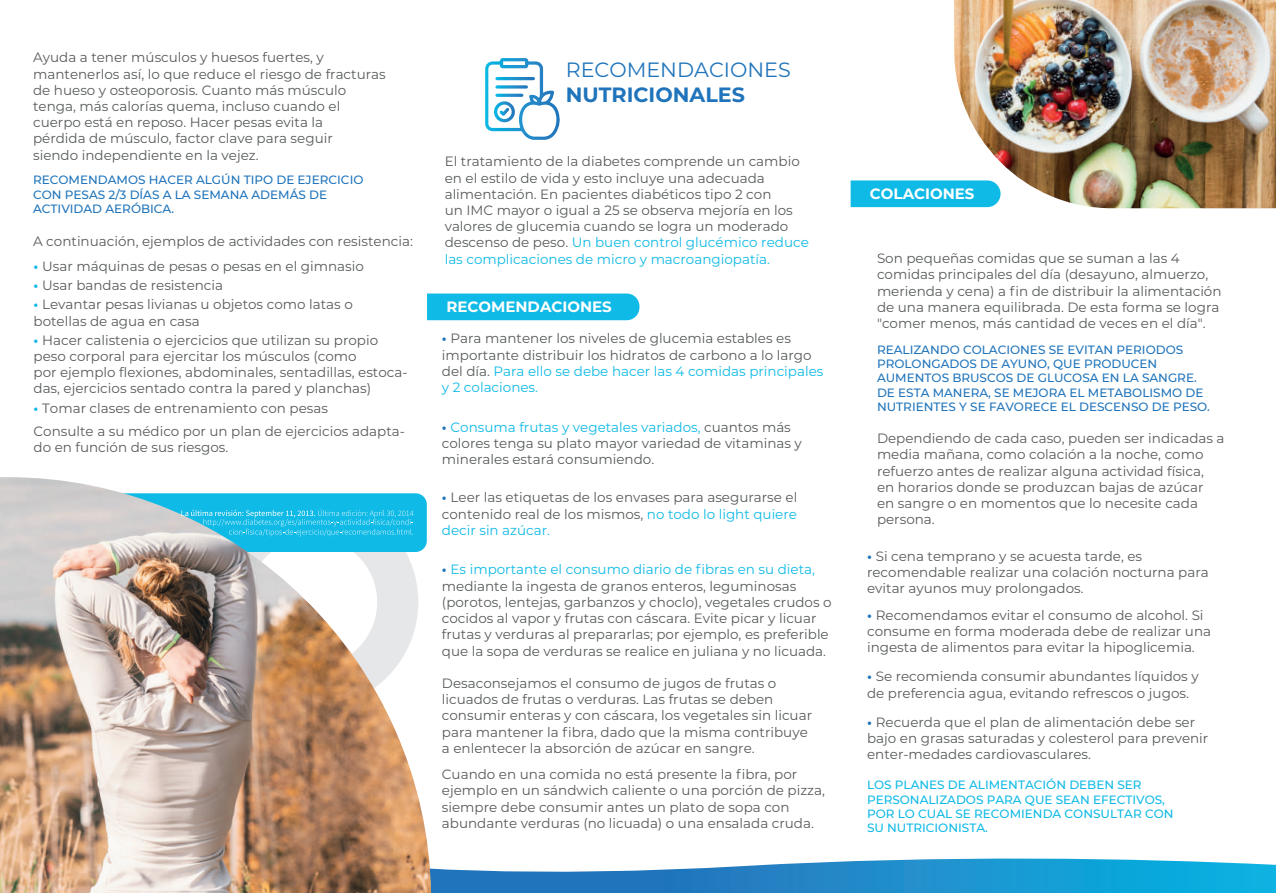
<style>
.page{position:relative;width:1276px;height:893px;background:#fff}
.page>*{position:absolute;margin:0;border:0;box-sizing:border-box;transform-origin:0 0}
.t1{font:20.7px "Montserrat";color:#1f74bb}
.t2{font:700 20.7px "Montserrat";color:#1f74bb}
.t3{font:700 15px "Montserrat";color:#fff}
.t4{font:13.5px/16.2px "Montserrat";color:#575a5b}
.t5{font:500 12px/14.4px "Montserrat";color:#1f74bb}
.t6{font:500 12px/14.4px "Montserrat";color:#0fbae6}
.s1{font-weight:700;color:#0fbae6}
.s2{color:#0fbae6}
.s3{font-weight:700;color:#1f74bb}
</style>
<div class="page">
<svg style="left:431px;top:858px;width:845px;height:35px"></svg>
<img style="left:954px;top:0;width:322px;height:208px">
<img style="left:0;top:477px;width:431px;height:416px">
<img style="left:181px;top:496px;width:237px;height:212px">
<svg style="left:485px;top:58px;width:75px;height:82px"></svg>
<div style="left:427px;top:294px;width:212px;height:26px;background:#0fbae6"></div>
<div style="left:850px;top:180px;width:150px;height:27px;background:#0fbae6"></div>
<p class="t4" style="left:33px;top:49px;width:354px">Ayuda a tener músculos y huesos fuertes, y mantenerlos así, lo que reduce el riesgo de fracturas de hueso y osteoporosis. Cuanto más músculo tenga, más calorías quema, incluso cuando el cuerpo está en reposo. Hacer pesas evita la<br>pérdida de músculo, factor clave para seguir<br>siendo independiente en la vejez.</p>
<p class="t5" style="left:33px;top:172px;width:332px">RECOMENDAMOS HACER ALGÚN TIPO DE EJERCICIO<br>CON PESAS 2/3 DÍAS A LA SEMANA ADEMÁS DE<br>ACTIVIDAD AERÓBICA.</p>
<p class="t4" style="left:33px;top:233px;width:381px">A continuación, ejemplos de actividades con resistencia:</p>
<p class="t4" style="left:34px;top:258px;width:332px"><span class="s1">•</span> Usar máquinas de pesas o pesas en el gimnasio</p>
<p class="t4" style="left:34px;top:277px;width:191px"><span class="s1">•</span> Usar bandas de resistencia</p>
<p class="t4" style="left:34px;top:296px;width:321px"><span class="s1">•</span> Levantar pesas livianas u objetos como latas o botellas de agua en casa</p>
<p class="t4" style="left:34px;top:331px;width:376px"><span class="s1">•</span> Hacer calistenia o ejercicios que utilizan su propio peso corporal para ejercitar los músculos (como<br>por ejemplo flexiones, abdominales, sentadillas, estoca&shy;das, ejercicios sentado contra la pared y planchas)</p>
<p class="t4" style="left:34px;top:396px;width:373px;line-height:23.4px"><span class="s1">•</span> Tomar clases de entrenamiento con pesas<br>Consulte a su médico por un plan de ejercicios adapta-</p>
<p class="t4" style="left:34px;top:439px;width:196px">do en función de sus riesgos.</p>
<h1 class="t1" style="left:566px;top:55px;width:226px">RECOMENDACIONES</h1>
<h1 class="t2" style="left:566px;top:79px;width:181px">NUTRICIONALES</h1>
<p class="t4" style="left:445px;top:153px;width:366px">El tratamiento de la diabetes comprende un cambio en el estilo de vida y esto incluye una adecuada alimentación. En pacientes diabéticos tipo 2 con<br>un IMC mayor o igual a 25 se observa mejoría en los valores de glucemia cuando se logra un moderado descenso de peso. <span class="s2">Un buen control glucémico reduce las complicaciones de micro y macroangiopatía.</span></p>
<p class="t3" style="left:446px;top:296px;width:167px">RECOMENDACIONES</p>
<p class="t4" style="left:442px;top:330px;width:383px"><span class="s3">•</span> Para mantener los niveles de glucemia estables es importante distribuir los hidratos de carbono a lo largo del día. <span class="s2">Para ello se debe hacer las 4 comidas principales y 2 colaciones.</span></p>
<p class="t4" style="left:442px;top:418px;width:361px"><span class="s3">•</span> <span class="s2">Consuma frutas y vegetales variados,</span> cuantos más colores tenga su plato mayor variedad de vitaminas y minerales estará consumiendo.</p>
<p class="t4" style="left:442px;top:489px;width:357px;text-align:justify"><span class="s3">•</span> Leer las etiquetas de los envases para asegurarse el contenido real de los mismos, <span class="s2">no todo lo light quiere decir sin azúcar.</span></p>
<p class="t4" style="left:442px;top:561px;width:391px"><span class="s3">•</span> <span class="s2">Es importante el consumo diario de fibras en su dieta, </span>mediante la ingesta de granos enteros, leguminosas (porotos, lentejas, garbanzos y choclo), vegetales crudos o cocidos al vapor y frutas con cáscara. Evite picar y licuar frutas y verduras al prepararlas; por ejemplo, es preferible que la sopa de verduras se realice en juliana y no licuada.</p>
<p class="t4" style="left:442px;top:674px;width:372px">Desaconsejamos el consumo de jugos de frutas o licuados de frutas o verduras. Las frutas se deben consumir enteras y con cáscara, los vegetales sin licuar para mantener la fibra, dado que la misma contribuye a enlentecer la absorción de azúcar en sangre.</p>
<p class="t4" style="left:442px;top:766px;width:385px">Cuando en una comida no está presente la fibra, por ejemplo en un sándwich caliente o una porción de pizza, siempre debe consumir antes un plato de sopa con abundante verduras (no licuada) o una ensalada cruda.</p>
<p class="t3" style="left:870px;top:183px;width:106px">COLACIONES</p>
<p class="t4" style="left:877px;top:250px;width:346px">Son pequeñas comidas que se suman a las 4 comidas principales del día (desayuno, almuerzo, merienda y cena) a fin de distribuir la alimentación de una manera equilibrada. De esta forma se logra "comer menos, más cantidad de veces en el día".</p>
<p class="t5" style="left:877px;top:342px;width:334px">REALIZANDO COLACIONES SE EVITAN PERIODOS PROLONGADOS DE AYUNO, QUE PRODUCEN AUMENTOS BRUSCOS DE GLUCOSA EN LA SANGRE.<br>DE ESTA MANERA, SE MEJORA EL METABOLISMO DE NUTRIENTES Y SE FAVORECE EL DESCENSO DE PESO.</p>
<p class="t4" style="left:877px;top:430px;width:349px">Dependiendo de cada caso, pueden ser indicadas a media mañana, como colación a la noche, como refuerzo antes de realizar alguna actividad física, en horarios donde se produzcan bajas de azúcar<br>en sangre o en momentos que lo necesite cada persona.</p>
<p class="t4" style="left:867px;top:547px;width:343px"><span class="s3">•</span> Si cena temprano y se acuesta tarde, es recomendable realizar una colación nocturna para evitar ayunos muy prolongados.</p>
<p class="t4" style="left:867px;top:606px;width:345px"><span class="s3">•</span> Recomendamos evitar el consumo de alcohol. Si consume en forma moderada debe de realizar una ingesta de alimentos para evitar la hipoglicemia.</p>
<p class="t4" style="left:867px;top:668px;width:333px"><span class="s3">•</span> Se recomienda consumir abundantes líquidos y de preferencia agua, evitando refrescos o jugos.</p>
<p class="t4" style="left:867px;top:713px;width:343px"><span class="s3">•</span> Recuerda que el plan de alimentación debe ser bajo en grasas saturadas y colesterol para prevenir enter-medades cardiovasculares.</p>
<p class="t6" style="left:867px;top:777px;width:308px">LOS PLANES DE ALIMENTACIÓN DEBEN SER PERSONALIZADOS PARA QUE SEAN EFECTIVOS, POR LO CUAL SE RECOMIENDA CONSULTAR CON SU NUTRICIONISTA.</p>
</div>
